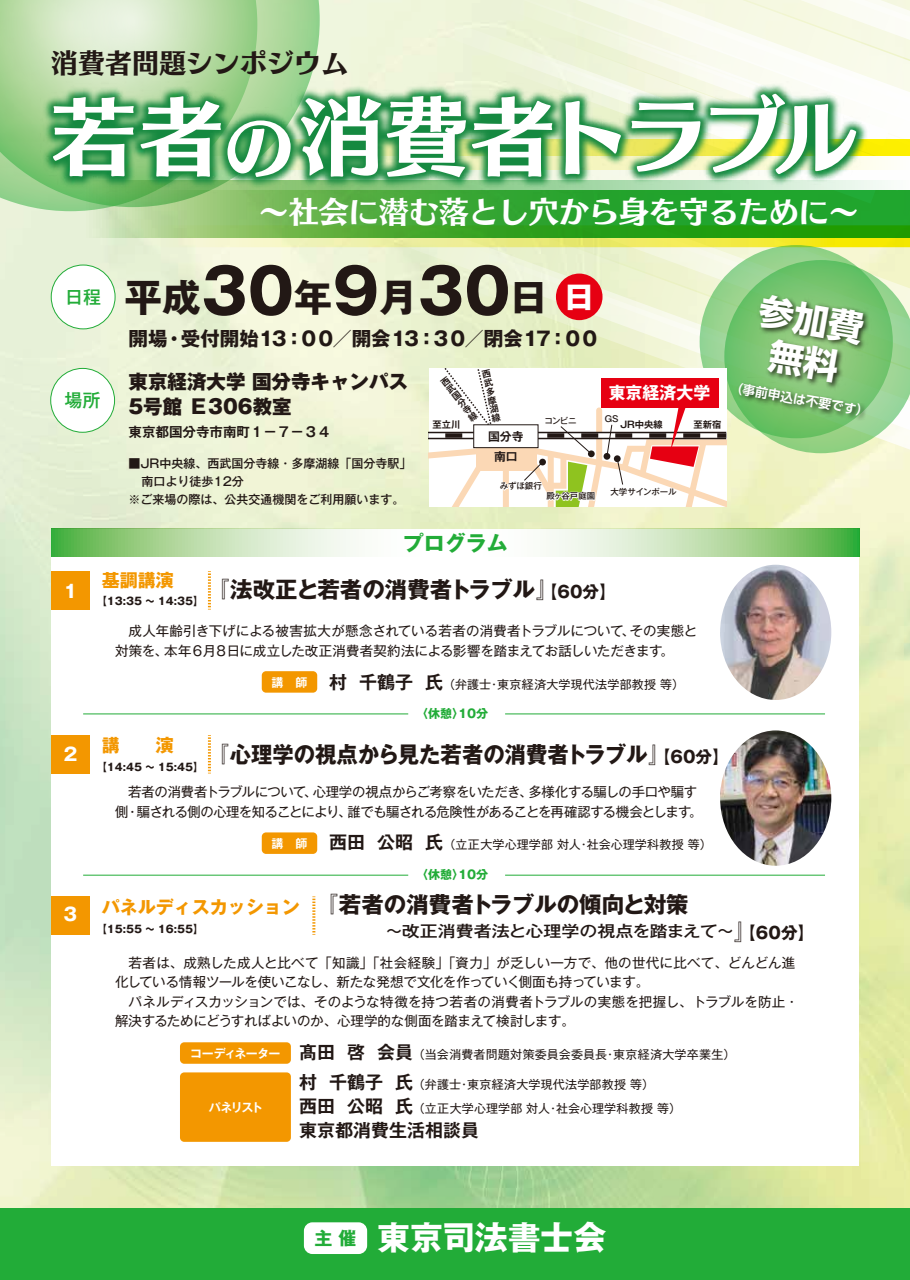
<style>
.page{position:relative;width:910px;height:1280px;background:#fff}
.page>*{position:absolute;margin:0;border:0;box-sizing:border-box;transform-origin:0 0}
.t1{font:85.35px "Skip Std E";letter-spacing:-.09em;color:#fff}
.t2{font:700 38.4px "Gothic MB101 Pr 6";color:#221815}
.t3{font:700 35.1px/42.5px "UD Shin Go Pr 6";color:#fff;text-align:center}
.t4{font:700 33px "Gothic MB101 Pr 6";letter-spacing:-.01em;color:#fff}
.t5{font:30px "Skip Std E";color:#fff}
.t6{font:27px "Skip Std E";color:#221815}
.t7{font:700 22.5px "Gothic MB101 Pr 6";color:#221815}
.t8{font:700 22.5px "Gothic MB101 Pr 6";color:#221815;scale:.95 1}
.t9{font:700 21px "Gothic MB101 Pr 6";color:#22ac38}
.t10{font:700 19.5px "Gothic MB101 Pr 6";letter-spacing:-.105em;color:#221815}
.t11{font:800 19.5px "Gothic MB101 Pr 6";color:#221815}
.t12{font:700 18px/24px "Gothic MB101 Pr 6 De";color:#221815}
.t13{font:700 18px "Gothic MB101 Pr 6";color:#f39700}
.t14{font:500 18px "Gothic MB101 Pr 6";color:#22ac38}
.t15{font:700 18px "Gothic MB101 Pr 6";color:#fff}
.t16{font:700 16.95px "Gothic MB101 Pr 6";color:#fff}
.t17{font:700 16.5px "Gothic MB101 Pr 6";color:#221815}
.t18{font:500 15.75px "Gothic MB101 Pr 6";color:#221815;scale:1.14 1}
.t19{font:13.5px/19.5px "Gothic MB101 Pr 6";letter-spacing:-.02em;color:#221815}
.t20{font:700 13.5px "Gothic MB101 Pr 6 De";color:#221815}
.t21{font:700 12.75px "UD Shin Go Pr 6 De";color:#fff}
.t22{font:500 12.15px "Gothic MB101 Pr 6";color:#221815}
.t23{font:12px "Gothic MB101 Pr 6";letter-spacing:.02em;color:#221815}
.t24{font:700 12px "Gothic MB101 Pr 6 De";letter-spacing:-.065em;color:#fff}
.t25{font:700 12px "Gothic MB101 Pr 6";color:#22ac38}
.t26{font:700 11.85px "Gothic MB101 Pr 6 De";color:#221815}
.t27{font:700 10.5px "Gothic MB101 Pr 6";color:#221815}
.t28{font:700 9.3px "Gothic MB101 Pr 6 De";color:#221815}
.t29{font:700 9px/9px "Gothic MB101 Pr 6 De";color:#221815;text-align:justify}
.t30{font:500 8.4px "Gothic MB101 Pr 6";letter-spacing:-.01em;color:#221815}
.s1{font-size:68.25px}
.s2{font-size:61.35px}
.s3{font-size:31.2px;color:#fff}
.s4{font-size:16.5px}
.s5{font-family:"Gothic MB101 Pr 6 De";font-weight:700;font-size:18px}
.s6{font-size:18px}
.s7{font-weight:700;font-size:22.5px}
</style>
<div class="page">
<img style="left:0;top:0;width:910px;height:1208px">
<div style="left:51px;top:529px;width:808px;height:636px;background:#fff"></div>
<div style="left:0;top:1208px;width:910px;height:72px;background:#22ac38"></div>
<div style="left:51px;top:571px;width:38px;height:38px;background:#f39700"></div>
<svg style="left:208px;top:571px;width:3px;height:39px"></svg>
<div style="left:51px;top:735px;width:38px;height:38px;background:#f39700"></div>
<svg style="left:208px;top:735px;width:3px;height:39px"></svg>
<div style="left:51px;top:896px;width:38px;height:39px;background:#f39700"></div>
<svg style="left:312px;top:896px;width:3px;height:39px"></svg>
<div style="left:180px;top:1042px;width:111px;height:22px;background:#f39700;border-radius:4px"></div>
<div style="left:180px;top:1072px;width:111px;height:70px;background:#f39700;border-radius:4px"></div>
<svg style="left:0;top:0;width:320px;height:29px;background:#c4e1b5"></svg>
<div style="left:512px;top:0;width:53px;height:29px;background:#ecf4d8"></div>
<svg style="left:565px;top:0;width:345px;height:29px"></svg>
<svg style="left:323px;top:265px;width:106px;height:167px;background:#f0f4d7"></svg>
<img style="left:720px;top:730px;width:111px;height:136px">
<img style="left:720px;top:565px;width:111px;height:135px">
<svg style="left:51px;top:529px;width:808px;height:27px"></svg>
<div style="left:51px;top:265px;width:64px;height:64px;background:#fff;border-radius:50%"></div>
<div style="left:51px;top:265px;width:64px;height:64px;border:1px solid #22ac38;border-radius:50%"></div>
<div style="left:51px;top:368px;width:64px;height:64px;background:#fff;border-radius:50%"></div>
<div style="left:50px;top:368px;width:65px;height:64px;border:1px solid #22ac38;border-radius:50%"></div>
<img style="left:0;top:29px;width:910px;height:236px">
<div style="left:262px;top:832px;width:55px;height:22px;background:#f39700;border-radius:4px"></div>
<div style="left:262px;top:671px;width:55px;height:22px;background:#f39700;border-radius:4px"></div>
<div style="left:304px;top:1222px;width:63px;height:32px;background:#fff;border-radius:9px"></div>
<hr style="left:83px;top:713px;width:325px;height:1px;background:#22ac38">
<hr style="left:505px;top:713px;width:320px;height:1px;background:#22ac38">
<hr style="left:83px;top:875px;width:325px;height:1px;background:#22ac38">
<hr style="left:505px;top:875px;width:320px;height:1px;background:#22ac38">
<svg style="left:429px;top:260px;width:481px;height:246px"></svg>
<div style="left:539px;top:459px;width:7px;height:6px;background:#221815;border-radius:50%"></div>
<div style="left:604px;top:453px;width:6px;height:7px;background:#221815;border-radius:50%"></div>
<div style="left:614px;top:455px;width:7px;height:7px;background:#221815;border-radius:50%"></div>
<div style="left:588px;top:450px;width:7px;height:7px;background:#221815;border-radius:50%"></div>
<h3 class="t6" style="left:51px;top:42px;width:298px">消費者問題シンポジウム</h3>
<h1 class="t1" style="left:51px;top:73px;width:808px">若者<span class="s1">の</span>消費者トラブル</h1>
<h3 class="t5" style="left:259px;top:189px;width:601px">～社会に潜む落とし穴から身を守るために～</h3>
<h3 class="t14" style="left:65px;top:283px;width:37px">日程</h3>
<h2 class="t2" style="left:124px;top:265px;width:472px">平成<span class="s2">30</span>年<span class="s2">9</span>月<span class="s2">30</span>日<span class="s3">日</span></h2>
<h3 class="t10" style="left:128px;top:322px;width:473px">開場・受付開始１３：００／開会１３：３０／閉会１７：００</h3>
<h3 class="t11" style="left:128px;top:365px;width:281px">東京経済大学 国分寺キャンパス</h3>
<h3 class="t14" style="left:65px;top:385px;width:37px">場所</h3>
<h3 class="t11" style="left:128px;top:390px;width:165px">5号館 Ｅ306教室</h3>
<p class="t20" style="left:128px;top:420px;width:204px">東京都国分寺市南町１－７－３４</p>
<p class="t22" style="left:128px;top:454px;width:284px">■JR中央線、西武国分寺線・多摩湖線「国分寺駅」</p>
<p class="t22" style="left:142px;top:472px;width:104px">南口より徒歩12分</p>
<p class="t22" style="left:128px;top:490px;width:277px">※ご来場の際は、公共交通機関をご利用願います。</p>
<p class="t29" style="left:481px;top:370px;width:6px;rotate:-12deg">西武多摩湖線</p>
<p class="t29" style="left:439px;top:380px;width:6px;rotate:-37deg">西武国分寺線</p>
<p class="t16" style="left:609px;top:378px;width:103px">東京経済大学</p>
<p class="t30" style="left:605px;top:412px;width:15px">GS</p>
<p class="t30" style="left:544px;top:414px;width:34px">コンビニ</p>
<p class="t28" style="left:433px;top:417px;width:29px">至立川</p>
<p class="t28" style="left:620px;top:417px;width:44px">JR中央線</p>
<p class="t28" style="left:693px;top:417px;width:29px">至新宿</p>
<p class="t26" style="left:494px;top:446px;width:25px">南口</p>
<p class="t26" style="left:488px;top:427px;width:37px">国分寺</p>
<p class="t30" style="left:500px;top:479px;width:44px">みずほ銀行</p>
<p class="t30" style="left:546px;top:489px;width:50px">殿ヶ谷戸庭園</p>
<p class="t30" style="left:610px;top:485px;width:68px">大学サインポール</p>
<h3 class="t15" style="left:61px;top:576px;width:19px">１</h3>
<h3 class="t15" style="left:61px;top:740px;width:19px">２</h3>
<h3 class="t9" style="left:403px;top:526px;width:106px">プログラム</h3>
<h3 class="t13" style="left:102px;top:565px;width:73px">基調講演</h3>
<h3 class="t7" style="left:207px;top:570px;width:410px">『法改正と若者の消費者トラブル』<span class="s4">【60分】</span></h3>
<p class="t27" style="left:96px;top:592px;width:109px">【13:35 ～ 14:35】</p>
<p class="t19" style="left:115px;top:620px;width:584px">　成人年齢引き下げによる被害拡大が懸念されている若者の消費者トラブルについて、その実態と対策を、本年６月８日に成立した改正消費者契約法による影響を踏まえてお話しいただきます。</p>
<p class="t23" style="left:271px;top:675px;width:414px"><sup>講　師</sup> <span class="s5">村 千鶴子 氏</span>（弁護士・東京経済大学現代法学部教授 等）</p>
<p class="t25" style="left:416px;top:704px;width:74px">〈休憩〉10分</p>
<h3 class="t13" style="left:102px;top:731px;width:73px">講　　演</h3>
<h3 class="t8" style="left:96px;top:735px;width:605px"><sub>【14:45</sub> <sub>～</sub> <sub>15:45】</sub>『心理学の視点から見た若者の消費者トラブル』</h3>
<p class="t17" style="left:654px;top:742px;width:77px">【60分】</p>
<p class="t19" style="left:115px;top:781px;width:589px">　若者の消費者トラブルについて、心理学の視点からご考察をいただき、多様化する騙しの手口や騙す側・騙される側の心理を知ることにより、誰でも騙される危険性があることを再確認する機会とします。</p>
<p class="t24" style="left:271px;top:833px;width:37px">講　師</p>
<h3 class="t12" style="left:329px;top:830px;width:115px">西田 公昭 氏</h3>
<p class="t23" style="left:444px;top:834px;width:270px">（立正大学心理学部 対人・社会心理学科教授 等）</p>
<p class="t25" style="left:416px;top:865px;width:74px">〈休憩〉10分</p>
<h3 class="t3" style="left:763px;top:289px;width:107px;rotate:10deg">参加費無料</h3>
<p class="t21" style="left:732px;top:377px;width:142px;rotate:10deg">（事前申込は不要です）</p>
<h3 class="t15" style="left:64px;top:899px;width:15px">3</h3>
<h3 class="t13" style="left:102px;top:892px;width:200px">パネルディスカッション</h3>
<p class="t27" style="left:96px;top:920px;width:109px">【15:55 ～ 16:55】</p>
<h3 class="t7" style="left:316px;top:886px;width:375px">『若者の消費者トラブルの傾向と対策</h3>
<p class="t18" style="left:332px;top:918px;width:373px"><span class="s6">　　</span>　～改正消費者法と心理学の視点を踏まえて～<span class="s7">』</span></p>
<p class="t17" style="left:739px;top:919px;width:77px">【60分】</p>
<p class="t19" style="left:115px;top:952px;width:685px">　若者は、成熟した成人と比べて「知識」「社会経験」「資力」が乏しい一方で、他の世代に比べて、どんどん進化している情報ツールを使いこなし、新たな発想で文化を作っていく側面も持っています。<br>　パネルディスカッションでは、そのような特徴を持つ若者の消費者トラブルの実態を把握し、トラブルを防止・解決するためにどうすればよいのか、心理学的な側面を踏まえて検討します。</p>
<p class="t24" style="left:190px;top:1043px;width:92px">コーディネーター</p>
<p class="t24" style="left:209px;top:1097px;width:56px">パネリスト</p>
<p class="t23" style="left:299px;top:1045px;width:438px"><span class="s5">髙田 啓 会員</span>（当会消費者問題対策委員会委員長・東京経済大学卒業生）</p>
<h3 class="t12" style="left:299px;top:1070px;width:181px">村 千鶴子 氏<br>西田 公昭 氏<br>東京都消費生活相談員</h3>
<p class="t23" style="left:413px;top:1075px;width:243px">（弁護士・東京経済大学現代法学部教授 等）</p>
<p class="t23" style="left:413px;top:1098px;width:270px">（立正大学心理学部 対人・社会心理学科教授 等）</p>
<h3 class="t4" style="left:315px;top:1210px;width:293px"><sup>主</sup> <sup>催</sup> 東京司法書士会</h3>
</div>
